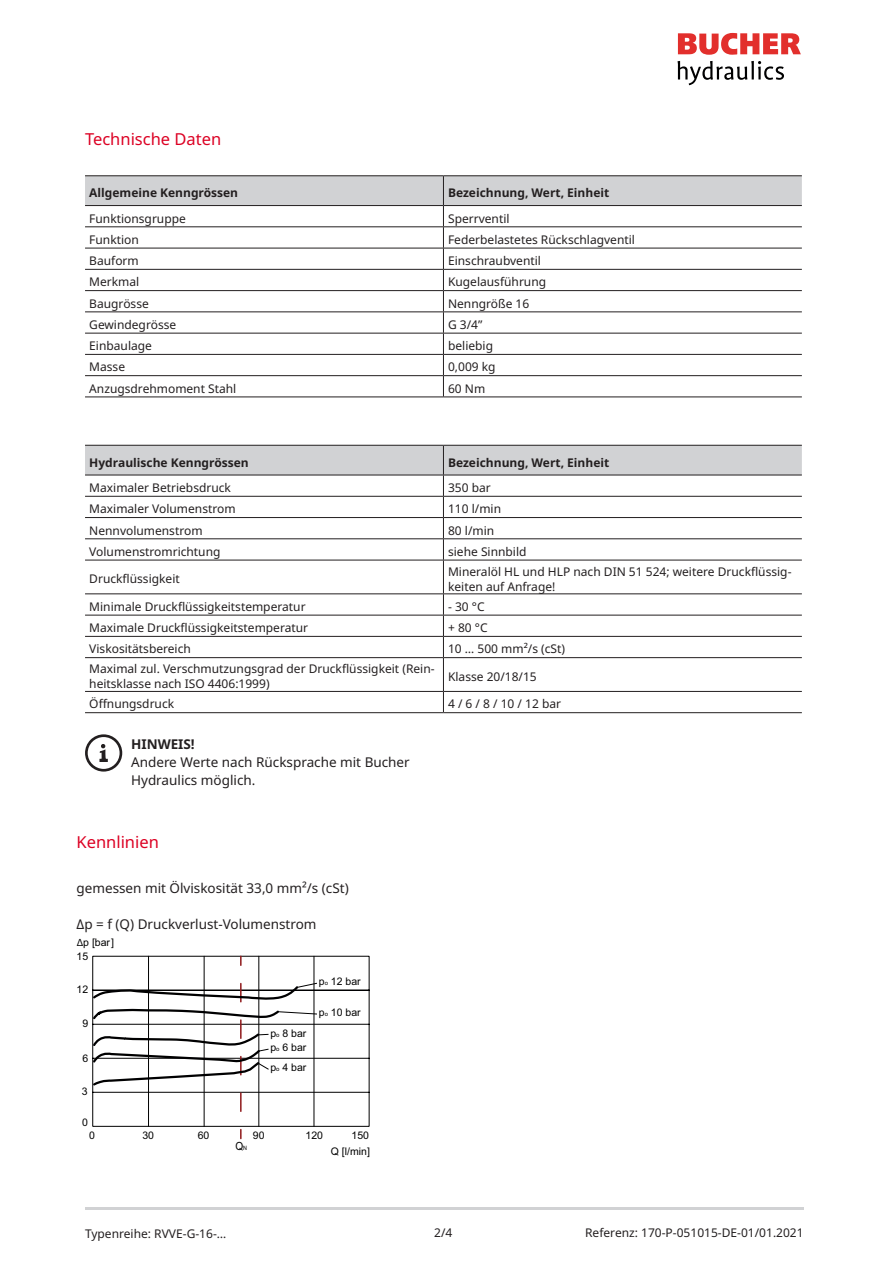
<style>
.page{position:relative;width:893px;height:1263px;background:#fff}
.page>*{position:absolute;margin:0;border:0;box-sizing:border-box;transform-origin:0 0}
.t1{font:16.5px "Noto Sans";color:#dc0023}
.picture_H1{font:13.5px "Noto Sans";color:#231f20}
.text{font:13.5px/18px "Noto Sans";color:#231f20}
.picture_H1_bold{font:700 13.5px "Noto Sans";color:#231f20}
.table_text{font:12px/15px "Noto Sans";color:#231f20}
.H_1_table{font:700 12px "Noto Sans";color:#231f20}
.reference{font:12px "Noto Sans";color:#231f20}
.date{font:12px "Noto Sans";color:#231f20}
.page_nuber{font:12px "Noto Sans";color:#231f20}
.t2{font:11.25px "Arial";color:#000001;scale:.9 1}
.t3{font:10.5px "Arial";color:#000001}
.s1{font-family:"Myriad Pro"}
.s2{font-size:6px}
</style>
<div class="page">
<svg style="left:678px;top:33px;width:123px;height:22px"></svg>
<svg style="left:677px;top:61px;width:107px;height:24px"></svg>
<hr style="left:85px;top:1208px;width:719px;height:2px;background:#d1d2d4">
<hr style="left:443px;top:396px;width:359px;height:1px;background:#231f20">
<svg style="left:85px;top:176px;width:717px;height:220px"></svg>
<hr style="left:85px;top:175px;width:358px;height:1px;background:#231f20">
<hr style="left:443px;top:175px;width:359px;height:1px;background:#231f20">
<hr style="left:85px;top:205px;width:358px;height:1px;background:#231f20">
<hr style="left:443px;top:205px;width:359px;height:1px;background:#231f20">
<hr style="left:85px;top:226px;width:358px;height:1px;background:#231f20">
<hr style="left:85px;top:248px;width:358px;height:1px;background:#231f20">
<hr style="left:85px;top:269px;width:358px;height:1px;background:#231f20">
<hr style="left:85px;top:290px;width:358px;height:1px;background:#231f20">
<hr style="left:85px;top:311px;width:358px;height:1px;background:#231f20">
<hr style="left:85px;top:333px;width:358px;height:1px;background:#231f20">
<hr style="left:85px;top:354px;width:358px;height:1px;background:#231f20">
<hr style="left:85px;top:375px;width:358px;height:1px;background:#231f20">
<hr style="left:85px;top:396px;width:358px;height:1px;background:#231f20">
<svg style="left:85px;top:594px;width:717px;height:97px"></svg>
<hr style="left:443px;top:560px;width:359px;height:1px;background:#231f20">
<hr style="left:443px;top:560px;width:1px;height:33px;background:#231f20">
<hr style="left:443px;top:593px;width:359px;height:1px;background:#231f20">
<hr style="left:443px;top:615px;width:359px;height:1px;background:#231f20">
<hr style="left:443px;top:636px;width:359px;height:1px;background:#231f20">
<svg style="left:443px;top:594px;width:1px;height:63px"></svg>
<hr style="left:443px;top:657px;width:359px;height:1px;background:#231f20">
<hr style="left:443px;top:658px;width:1px;height:33px;background:#231f20">
<hr style="left:443px;top:691px;width:359px;height:1px;background:#231f20">
<svg style="left:443px;top:692px;width:1px;height:20px"></svg>
<hr style="left:443px;top:712px;width:359px;height:1px;background:#231f20">
<svg style="left:85px;top:446px;width:717px;height:114px"></svg>
<hr style="left:85px;top:445px;width:358px;height:1px;background:#231f20">
<hr style="left:443px;top:445px;width:359px;height:1px;background:#231f20">
<hr style="left:85px;top:475px;width:358px;height:1px;background:#231f20">
<hr style="left:443px;top:475px;width:359px;height:1px;background:#231f20">
<hr style="left:85px;top:496px;width:358px;height:1px;background:#231f20">
<hr style="left:85px;top:517px;width:358px;height:1px;background:#231f20">
<hr style="left:85px;top:538px;width:358px;height:1px;background:#231f20">
<hr style="left:85px;top:560px;width:358px;height:1px;background:#231f20">
<hr style="left:85px;top:593px;width:358px;height:1px;background:#231f20">
<hr style="left:85px;top:615px;width:358px;height:1px;background:#231f20">
<hr style="left:85px;top:636px;width:358px;height:1px;background:#231f20">
<hr style="left:85px;top:657px;width:358px;height:1px;background:#231f20">
<hr style="left:85px;top:691px;width:358px;height:1px;background:#231f20">
<hr style="left:85px;top:712px;width:358px;height:1px;background:#231f20">
<svg style="left:85px;top:734px;width:37px;height:37px"></svg>
<svg style="left:92px;top:955px;width:278px;height:172px"></svg>
<hr style="left:148px;top:956px;width:1px;height:170px;background:#000001">
<hr style="left:204px;top:956px;width:1px;height:170px;background:#000001">
<hr style="left:258px;top:956px;width:1px;height:170px;background:#000001">
<hr style="left:314px;top:956px;width:1px;height:170px;background:#000001">
<svg style="left:240px;top:956px;width:2px;height:9px"></svg>
<svg style="left:240px;top:1129px;width:2px;height:9px"></svg>
<svg style="left:92px;top:983px;width:226px;height:137px"></svg>
<h2 class="t1" style="left:85px;top:128px;width:138px">Technische Daten</h2>
<p class="H_1_table" style="left:89px;top:184px;width:150px">Allgemeine Kenngrössen</p>
<p class="H_1_table" style="left:448px;top:184px;width:163px">Bezeichnung, Wert, Einheit</p>
<p class="table_text" style="left:89px;top:211px;width:98px">Funktionsgruppe</p>
<p class="table_text" style="left:448px;top:211px;width:63px">Sperrventil</p>
<p class="table_text" style="left:89px;top:232px;width:51px">Funktion</p>
<p class="table_text" style="left:448px;top:232px;width:188px">Federbelastetes Rückschlagventil</p>
<p class="table_text" style="left:89px;top:254px;width:51px">Bauform</p>
<p class="table_text" style="left:448px;top:254px;width:94px">Einschraubventil</p>
<p class="table_text" style="left:89px;top:275px;width:52px">Merkmal</p>
<p class="table_text" style="left:448px;top:275px;width:100px">Kugelausführung</p>
<p class="table_text" style="left:89px;top:296px;width:61px">Baugrösse</p>
<p class="table_text" style="left:448px;top:296px;width:83px">Nenngröße 16</p>
<p class="table_text" style="left:89px;top:317px;width:88px">Gewindegrösse</p>
<p class="table_text" style="left:448px;top:317px;width:36px">G 3/4”</p>
<p class="table_text" style="left:89px;top:339px;width:64px">Einbaulage</p>
<p class="table_text" style="left:448px;top:339px;width:46px">beliebig</p>
<p class="table_text" style="left:89px;top:360px;width:37px">Masse</p>
<p class="table_text" style="left:448px;top:360px;width:49px">0,009 kg</p>
<p class="table_text" style="left:89px;top:381px;width:149px">Anzugsdrehmoment Stahl</p>
<p class="table_text" style="left:448px;top:381px;width:39px">60 Nm</p>
<p class="H_1_table" style="left:89px;top:454px;width:161px">Hydraulische Kenngrössen</p>
<p class="H_1_table" style="left:448px;top:454px;width:163px">Bezeichnung, Wert, Einheit</p>
<p class="table_text" style="left:89px;top:480px;width:143px">Maximaler Betriebsdruck</p>
<p class="table_text" style="left:448px;top:480px;width:44px">350 bar</p>
<p class="table_text" style="left:89px;top:502px;width:148px">Maximaler Volumenstrom</p>
<p class="table_text" style="left:448px;top:502px;width:55px">110 l/min</p>
<p class="table_text" style="left:89px;top:523px;width:115px">Nennvolumenstrom</p>
<p class="table_text" style="left:448px;top:523px;width:48px">80 l/min</p>
<p class="table_text" style="left:89px;top:544px;width:133px">Volumenstromrichtung</p>
<p class="table_text" style="left:448px;top:544px;width:80px">siehe Sinnbild</p>
<p class="table_text" style="left:89px;top:572px;width:92px">Druckflüssigkeit</p>
<p class="table_text" style="left:448px;top:564px;width:345px">Mineralöl HL und HLP nach DIN 51 524; weitere Druckflüssig&shy;keiten auf Anfrage!</p>
<p class="table_text" style="left:89px;top:599px;width:218px">Minimale Druckflüssigkeitstemperatur</p>
<p class="table_text" style="left:448px;top:599px;width:38px">- 30 °C</p>
<p class="table_text" style="left:89px;top:621px;width:220px">Maximale Druckflüssigkeitstemperatur</p>
<p class="table_text" style="left:448px;top:621px;width:41px">+ 80 °C</p>
<p class="table_text" style="left:89px;top:642px;width:103px">Viskositätsbereich</p>
<p class="table_text" style="left:448px;top:642px;width:119px">10 … 500 mm²/s (cSt)</p>
<p class="table_text" style="left:89px;top:662px;width:347px">Maximal zul. Verschmutzungsgrad der Druckflüssigkeit (Rein&shy;heitsklasse nach ISO 4406:1999)</p>
<p class="table_text" style="left:448px;top:669px;width:90px">Klasse 20/18/15</p>
<p class="table_text" style="left:89px;top:697px;width:86px">Öffnungsdruck</p>
<p class="table_text" style="left:448px;top:697px;width:115px">4 / 6 / 8 / 10 / 12 bar</p>
<p class="picture_H1_bold" style="left:131px;top:734px;width:65px">HINWEIS!</p>
<p class="text" style="left:131px;top:753px;width:280px">Andere Werte nach Rücksprache mit Bucher<br>Hydraulics möglich.</p>
<h2 class="t1" style="left:77px;top:831px;width:84px">Kennlinien</h2>
<p class="picture_H1" style="left:77px;top:878px;width:274px">gemessen mit Ölviskosität 33,0 mm²/s (cSt)</p>
<p class="picture_H1" style="left:77px;top:914px;width:242px">Δp = f (Q) Druckverlust-Volumenstrom</p>
<p class="t3" style="left:77px;top:935px;width:39px"><span class="s1">Δ</span>p [bar]</p>
<p class="t3" style="left:77px;top:949px;width:13px">15</p>
<p class="t3" style="left:77px;top:982px;width:13px">12</p>
<p class="t3" style="left:82px;top:1016px;width:7px">9</p>
<p class="t3" style="left:82px;top:1051px;width:7px">6</p>
<p class="t3" style="left:82px;top:1084px;width:7px">3</p>
<p class="t3" style="left:82px;top:1115px;width:7px">0</p>
<p class="t3" style="left:270px;top:1025px;width:38px">p<span class="s2">o</span> 8 bar</p>
<p class="t3" style="left:270px;top:1040px;width:38px">p<span class="s2">o</span> 6 bar</p>
<p class="t3" style="left:270px;top:1060px;width:38px">p<span class="s2">o</span> 4 bar</p>
<p class="t3" style="left:319px;top:974px;width:43px">p<span class="s2">o</span> 12 bar</p>
<p class="t3" style="left:319px;top:1005px;width:43px">p<span class="s2">o</span> 10 bar</p>
<p class="t3" style="left:89px;top:1127px;width:7px">0</p>
<p class="t3" style="left:142px;top:1127px;width:13px">30</p>
<p class="t3" style="left:198px;top:1127px;width:13px">60</p>
<p class="t3" style="left:253px;top:1127px;width:13px">90</p>
<p class="t3" style="left:306px;top:1127px;width:19px">120</p>
<p class="t3" style="left:352px;top:1127px;width:19px">150</p>
<p class="t2" style="left:235px;top:1138px;width:15px">Q<span class="s2">N</span></p>
<p class="t3" style="left:331px;top:1144px;width:41px">Q [l/min]</p>
<p class="date" style="left:85px;top:1225px;width:143px">Typenreihe: RVVE-G-16-…</p>
<p class="page_nuber" style="left:434px;top:1224px;width:20px">2/4</p>
<p class="reference" style="left:585px;top:1224px;width:220px">Referenz: 170-P-051015-DE-01/01.2021</p>
</div>
